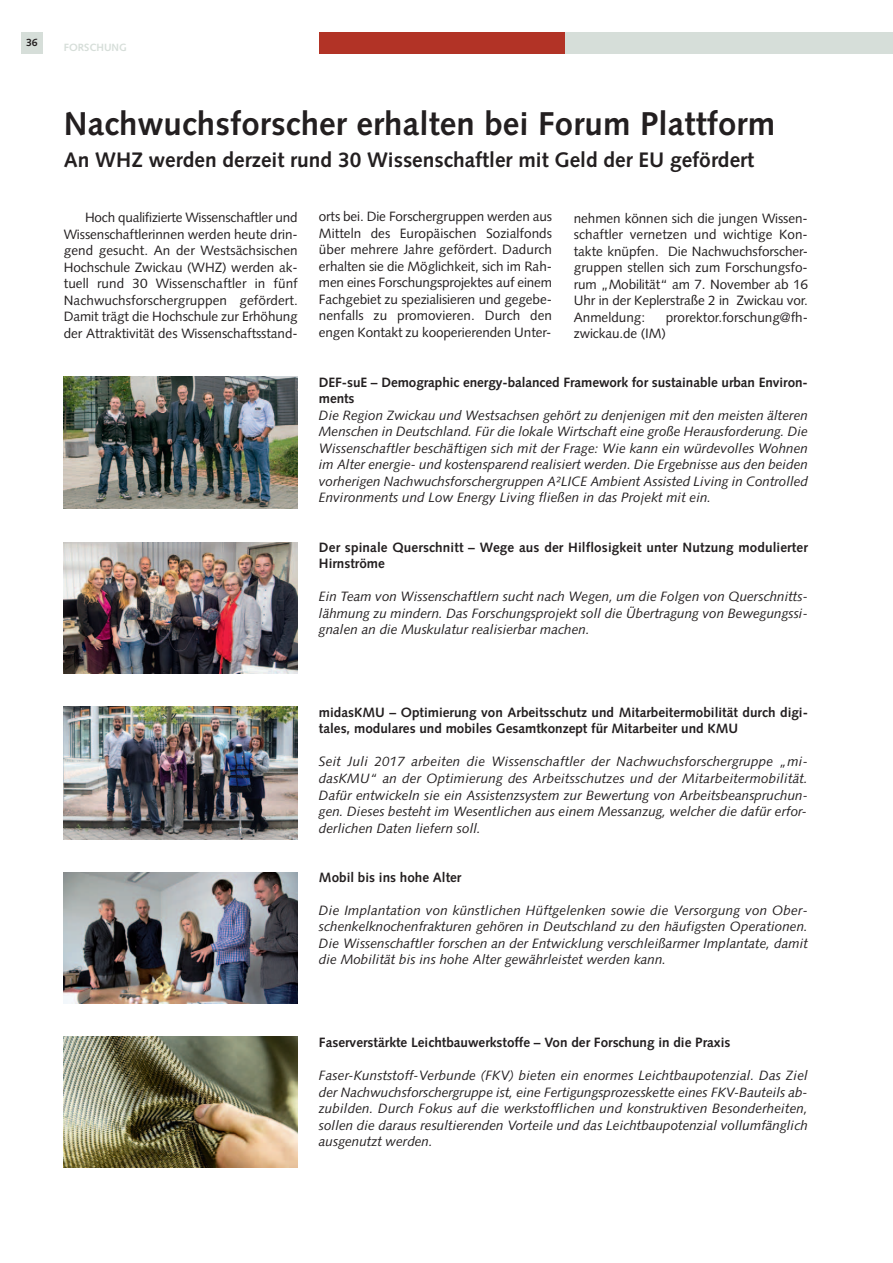
<style>
.page{position:relative;width:893px;height:1263px;background:#fff}
.page>*{position:absolute;margin:0;border:0;box-sizing:border-box;transform-origin:0 0}
.t1{font:700 33px "Syntax";letter-spacing:.005em;color:#231f20}
.t2{font:700 21px "Syntax";color:#231f20}
.t3{font:italic 13.5px/16.5px "Syntax";color:#231f20;text-align:justify}
.t4{font:13.5px/16.5px "Syntax";letter-spacing:-.005em;color:#231f20;text-align:justify}
.t5{font:700 13.5px/16.5px "Syntax";color:#231f20}
.t6{font:700 10.5px "Syntax";color:#d6ded9}
.t7{font:700 10.5px "Syntax";color:#231f20}
</style>
<div class="page">
<div style="left:21px;top:32px;width:22px;height:22px;background:#d6ded9"></div>
<div style="left:546px;top:33px;width:347px;height:21px;background:#d6ded9"></div>
<div style="left:319px;top:33px;width:245px;height:21px;background:#b23326"></div>
<img style="left:64px;top:377px;width:234px;height:131px">
<img style="left:64px;top:542px;width:234px;height:132px">
<img style="left:64px;top:707px;width:234px;height:132px">
<img style="left:64px;top:872px;width:234px;height:131px">
<img style="left:64px;top:1036px;width:234px;height:132px">
<p class="t7" style="left:26px;top:38px;width:13px">36</p>
<p class="t6" style="left:64px;top:43px;width:64px">FORSCHUNG</p>
<h1 class="t1" style="left:64px;top:110px;width:713px">Nachwuchsforscher erhalten bei Forum Plattform</h1>
<h2 class="t2" style="left:64px;top:151px;width:692px">An WHZ werden derzeit rund 30 Wissenschaftler mit Geld der EU gefördert</h2>
<p class="t4" style="left:64px;top:210px;width:235px;text-indent:21px">Hoch qualifizierte Wissenschaftler und Wissenschaftlerinnen werden heute drin&shy;gend gesucht. An der Westsächsischen Hochschule Zwickau (WHZ) werden ak&shy;tuell rund 30 Wissenschaftler in fünf Nachwuchsforschergruppen gefördert.<br>Damit trägt die Hochschule zur Erhöhung der Attraktivität des Wissenschaftsstand-</p>
<p class="t4" style="left:319px;top:210px;width:235px">orts bei. Die Forschergruppen werden aus Mitteln des Europäischen Sozialfonds über mehrere Jahre gefördert. Dadurch erhalten sie die Möglichkeit, sich im Rah&shy;men eines Forschungsprojektes auf einem Fachgebiet zu spezialisieren und gegebe&shy;nenfalls zu promovieren. Durch den engen Kontakt zu kooperierenden Unter-</p>
<p class="t4" style="left:574px;top:211px;width:236px">nehmen können sich die jungen Wissen&shy;schaftler vernetzen und wichtige Kon&shy;takte knüpfen. Die Nachwuchsforscher&shy;gruppen stellen sich zum Forschungsfo&shy;rum „Mobilität“ am 7. November ab 16<br>Uhr in der Keplerstraße 2 in Zwickau vor.<br>Anmeldung:</p>
<p class="t4" style="left:574px;top:310px;width:236px;text-indent:92px">prorektor.forschung@fh&shy;zwickau.de (IM)</p>
<p class="t5" style="left:319px;top:375px;width:490px">DEF-suE – Demographic energy-balanced Framework for sustainable urban Environ&shy;ments</p>
<p class="t3" style="left:319px;top:408px;width:491px">Die Region Zwickau und Westsachsen gehört zu denjenigen mit den meisten älteren Menschen in Deutschland. Für die lokale Wirtschaft eine große Herausforderung. Die Wissenschaftler beschäftigen sich mit der Frage: Wie kann ein würdevolles Wohnen im Alter energie- und kostensparend realisiert werden. Die Ergebnisse aus den beiden vorherigen Nachwuchsforschergruppen A²LICE Ambient Assisted Living in Controlled Environments und Low Energy Living fließen in das Projekt mit ein.</p>
<p class="t5" style="left:319px;top:540px;width:490px">Der spinale Querschnitt – Wege aus der Hilflosigkeit unter Nutzung modulierter<br>Hirnströme</p>
<p class="t3" style="left:319px;top:589px;width:490px">Ein Team von Wissenschaftlern sucht nach Wegen, um die Folgen von Querschnitts&shy;lähmung zu mindern. Das Forschungsprojekt soll die Übertragung von Bewegungssi&shy;gnalen an die Muskulatur realisierbar machen.</p>
<p class="t5" style="left:319px;top:705px;width:490px">midasKMU – Optimierung von Arbeitsschutz und Mitarbeitermobilität durch digi&shy;tales, modulares und mobiles Gesamtkonzept für Mitarbeiter und KMU</p>
<p class="t3" style="left:319px;top:755px;width:490px">Seit Juli 2017 arbeiten die Wissenschaftler der Nachwuchsforschergruppe „mi&shy;dasKMU“ an der Optimierung des Arbeitsschutzes und der Mitarbeitermobilität.<br>Dafür entwickeln sie ein Assistenzsystem zur Bewertung von Arbeitsbeanspruchun&shy;gen. Dieses besteht im Wesentlichen aus einem Messanzug, welcher die dafür erfor&shy;derlichen Daten liefern soll.</p>
<p class="t5" style="left:319px;top:870px;width:144px">Mobil bis ins hohe Alter</p>
<p class="t3" style="left:319px;top:903px;width:490px">Die Implantation von künstlichen Hüftgelenken sowie die Versorgung von Ober&shy;schenkelknochenfrakturen gehören in Deutschland zu den häufigsten Operationen.<br>Die Wissenschaftler forschen an der Entwicklung verschleißarmer Implantate, damit die Mobilität bis ins hohe Alter gewährleistet werden kann.</p>
<p class="t5" style="left:319px;top:1035px;width:413px">Faserverstärkte Leichtbauwerkstoffe – Von der Forschung in die Praxis</p>
<p class="t3" style="left:319px;top:1068px;width:491px">Faser-Kunststoff-Verbunde (FKV) bieten ein enormes Leichtbaupotenzial. Das Ziel der Nachwuchsforschergruppe ist, eine Fertigungsprozesskette eines FKV-Bauteils ab&shy;zubilden. Durch Fokus auf die werkstofflichen und konstruktiven Besonderheiten, sollen die daraus resultierenden Vorteile und das Leichtbaupotenzial vollumfänglich ausgenutzt werden.</p>
</div>
